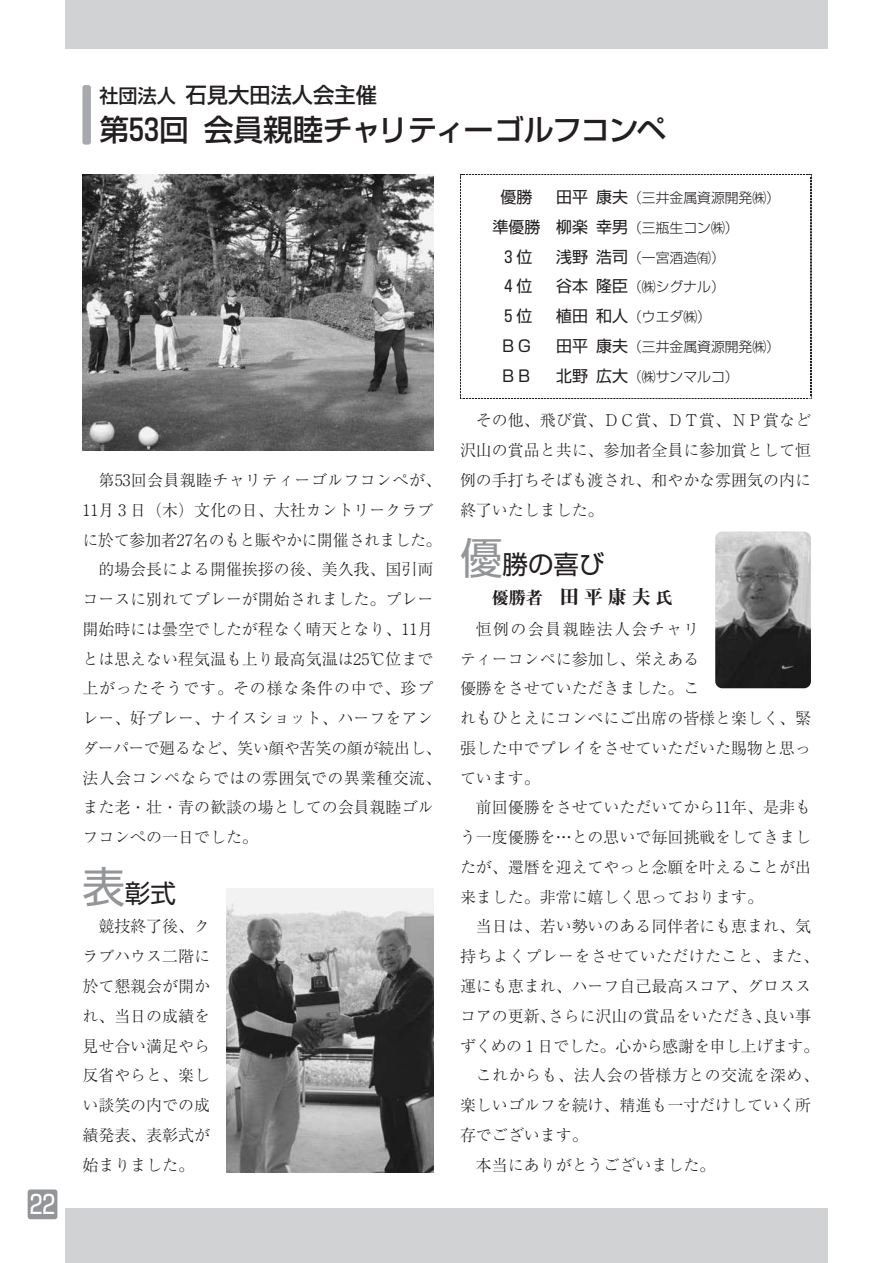
<style>
.page{position:relative;width:893px;height:1263px;background:#fff}
.page>*{position:absolute;margin:0;border:0;box-sizing:border-box;transform-origin:0 0}
.t1{font:500 29.7px "Shin Go";color:#231f20}
.t2{font:25.5px "Shin Go";color:#231f20}
.t3{font:25.5px "Hankaku Num Sgr";color:#fff}
.t4{font:500 21.3px "Shin Go";color:#231f20}
.t5{font:16.95px "Midashi Min MA31";color:#231f20}
.t6{font:300 15.9px/29.7px "Ryumin";color:#231f20;text-align:justify}
.t7{font:300 15.9px "Ryumin";letter-spacing:.025em;color:#231f20}
.t8{font:300 15.9px "Ryumin";letter-spacing:-.04em;color:#231f20}
.t9{font:15.9px/29.7px "Shin Go";color:#231f20}
.t10{font:300 15.9px "Ryumin";letter-spacing:-.035em;color:#231f20}
.t11{font:300 15.9px "Ryumin";letter-spacing:.055em;color:#231f20}
.t12{font:300 13.8px "Shin Go";color:#231f20}
.s1{font-size:19.2px}
.s2{font-family:"Hankaku Num Sgm";font-weight:400}
.s3{font-weight:400;font-size:15.9px}
.s4{font-weight:300;font-size:13.8px}
.s5{font-family:"BLS Prop Roman Rml";font-weight:400}
.s6{font-size:42.6px;color:#939598}
</style>
<div class="page">
<div style="left:28px;top:1189px;width:29px;height:30px;background:#939598;border-radius:3px"></div>
<div style="left:65px;top:0;width:763px;height:49px;background:#d1d2d4"></div>
<div style="left:65px;top:1209px;width:763px;height:54px;background:#d1d2d4"></div>
<div style="left:82px;top:85px;width:9px;height:60px;background:#a7a9ac;border-radius:3px"></div>
<img style="left:463px;top:174px;width:345px;height:1px">
<img style="left:810px;top:178px;width:1px;height:218px">
<img style="left:462px;top:398px;width:345px;height:1px">
<img style="left:460px;top:177px;width:1px;height:218px">
<img style="left:715px;top:531px;width:96px;height:157px;border-radius:7px">
<img style="left:82px;top:174px;width:351px;height:276px">
<img style="left:226px;top:889px;width:207px;height:283px">
<h2 class="t3" style="left:30px;top:1192px;width:27px">22</h2>
<h3 class="t4" style="left:99px;top:87px;width:279px"><span class="s1">社団法人</span>石見大田法人会主催</h3>
<h1 class="t1" style="left:99px;top:118px;width:568px">第<span class="s2">53</span>回会員親睦チャリティーゴルフコンペ</h1>
<p class="t9" style="left:500px;top:184px;width:33px">優勝</p>
<p class="t12" style="left:556px;top:193px;width:225px"><span class="s3">田平康夫</span>（三井金属資源開発㈱）</p>
<p class="t9" style="left:500px;top:214px;width:240px;text-indent:-8px">準優勝　柳楽幸男<span class="s4">（三瓶生コン㈱）<br></span>３位</p>
<p class="t12" style="left:556px;top:252px;width:170px"><span class="s3">浅野浩司</span>（一宮酒造㈲）</p>
<p class="t7" style="left:98px;top:475px;width:344px">第<span class="s5">53</span>回会員親睦チャリティーゴルフコンぺが、</p>
<p class="t6" style="left:82px;top:497px;width:352px"><span class="s5">11</span>月３日（木）文化の日、大社カントリークラブ</p>
<p class="t8" style="left:82px;top:534px;width:360px">に於て参加者<span class="s5">27</span>名のもと賑やかに開催されました。</p>
<p class="t6" style="left:98px;top:557px;width:336px">的場会長による開催挨拶の後、美久我、国引両</p>
<p class="t6" style="left:82px;top:586px;width:352px">コースに別れてプレーが開始されました。プレー</p>
<p class="t6" style="left:82px;top:616px;width:352px">開始時には曇空でしたが程なく晴天となり、<span class="s5">11</span>月</p>
<p class="t6" style="left:82px;top:646px;width:352px">とは思えない程気温も上り最高気温は<span class="s5">25</span>℃位まで</p>
<p class="t11" style="left:82px;top:683px;width:352px">上がったそうです。その様な条件の中で、珍プ</p>
<p class="t6" style="left:82px;top:705px;width:352px">レー、好プレー、ナイスショット、ハーフをアン</p>
<p class="t8" style="left:82px;top:742px;width:360px">ダーパーで廻るなど、笑い顔や苦笑の顔が続出し、</p>
<p class="t7" style="left:82px;top:772px;width:360px">法人会コンペならではの雰囲気での異業種交流、</p>
<p class="t6" style="left:82px;top:795px;width:352px">また老・壮・青の歓談の場としての会員親睦ゴル</p>
<p class="t6" style="left:82px;top:824px;width:177px">フコンぺの一日でした。</p>
<h2 class="t2" style="left:82px;top:884px;width:95px"><span class="s6">表</span>彰式</h2>
<p class="t6" style="left:82px;top:914px;width:129px;text-indent:16px">競技終了後、クラブハウス二階に於て懇親会が開かれ、当日の成績を見せ合い満足やら反省やらと、楽しい談笑の内での成績発表、表彰式が始まりました。</p>
<p class="t9" style="left:500px;top:273px;width:33px">４位</p>
<p class="t12" style="left:556px;top:282px;width:170px"><span class="s3">谷本隆臣</span>（㈱シグナル）</p>
<p class="t9" style="left:500px;top:303px;width:33px">５位</p>
<p class="t12" style="left:556px;top:312px;width:156px"><span class="s3">植田和人</span>（ウエダ㈱）</p>
<p class="t9" style="left:500px;top:333px;width:33px">ＢＧ</p>
<p class="t12" style="left:556px;top:341px;width:225px"><span class="s3">田平康夫</span>（三井金属資源開発㈱）</p>
<p class="t9" style="left:500px;top:363px;width:33px">ＢＢ</p>
<p class="t12" style="left:556px;top:371px;width:184px"><span class="s3">北野広大</span>（㈱サンマルコ）</p>
<p class="t6" style="left:460px;top:408px;width:352px;text-indent:16px">その他、飛び賞、ＤＣ賞、ＤＴ賞、ＮＰ賞など沢山の賞品と共に、参加者全員に参加賞として恒例の手打ちそばも渡され、和やかな雰囲気の内に終了いたしました。</p>
<h2 class="t2" style="left:460px;top:555px;width:146px"><span class="s6">優</span>勝の喜び</h2>
<p class="t5" style="left:492px;top:591px;width:182px">優勝者　<span class="s1">田平康夫</span>氏</p>
<p class="t6" style="left:460px;top:616px;width:352px;text-align:left;text-indent:16px">恒例の会員親睦法人会チャリ<br>ティーコンペに参加し、栄えある<br>優勝をさせていただきました。こ<br>れもひとえにコンペにご出席の皆様と楽しく、緊張した中でプレイをさせていただいた賜物と思っています。</p>
<p class="t6" style="left:460px;top:795px;width:352px;text-indent:16px">前回優勝をさせていただいてから<span class="s5">11</span>年、是非もう一度優勝を…との思いで毎回挑戦をしてきましたが、還暦を迎えてやっと念願を叶えることが出来ました。非常に嬉しく思っております。</p>
<p class="t6" style="left:476px;top:914px;width:336px">当日は、若い勢いのある同伴者にも恵まれ、気</p>
<p class="t7" style="left:460px;top:951px;width:360px">持ちよくプレーをさせていただけたこと、また、</p>
<p class="t6" style="left:460px;top:973px;width:352px">運にも恵まれ、ハーフ自己最高スコア、グロスス</p>
<p class="t6" style="left:460px;top:1003px;width:352px">コアの更新、さらに沢山の賞品をいただき、良い事</p>
<p class="t10" style="left:460px;top:1040px;width:360px">ずくめの１日でした。心から感謝を申し上げます。</p>
<p class="t7" style="left:476px;top:1070px;width:344px">これからも、法人会の皆様方との交流を深め、</p>
<p class="t6" style="left:460px;top:1092px;width:352px">楽しいゴルフを続け、精進も一寸だけしていく所</p>
<p class="t6" style="left:460px;top:1122px;width:129px">存でございます。</p>
<p class="t6" style="left:476px;top:1152px;width:241px">本当にありがとうございました。</p>
</div>
